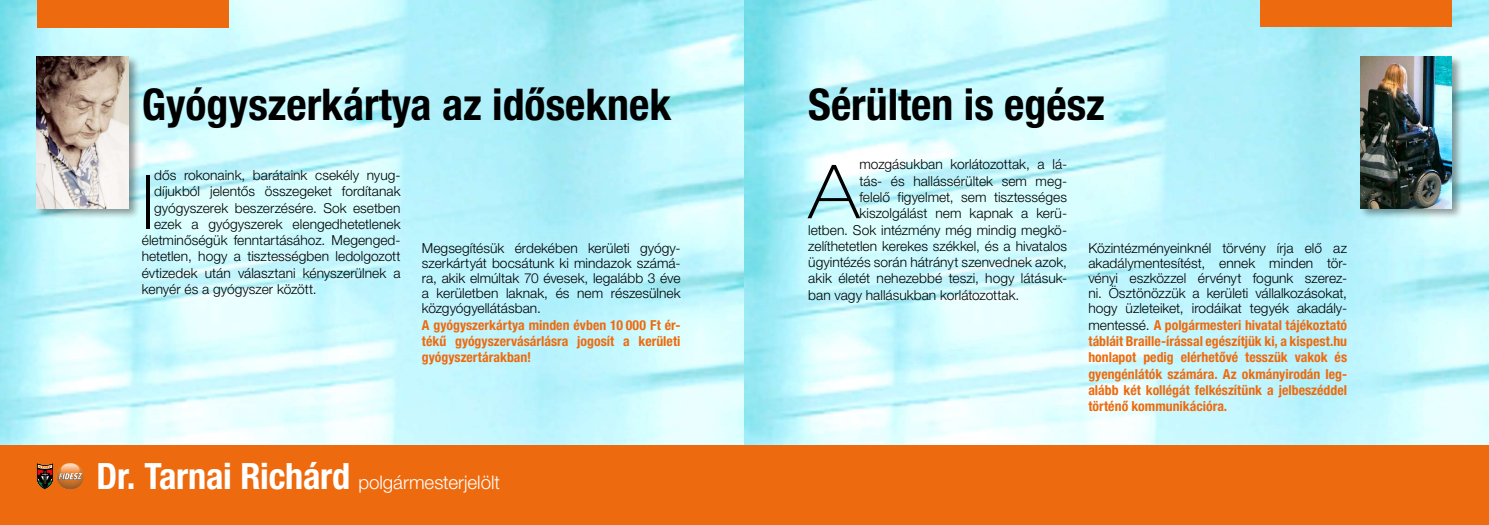
<style>
.page{position:relative;width:1489px;height:525px;background:#fff}
.page>*{position:absolute;margin:0;border:0;box-sizing:border-box;transform-origin:0 0}
.t1{font:100 expanded 74.62px "Helvetica Neue LT Pro";color:#000}
.t2{font:700 condensed 43.75px "Helvetica Neue LT Pro";color:#000}
.t3{font:300 18.75px "Helvetica Neue LT Pro";color:#fff}
.t4{font:300 13.75px/15px "Helvetica Neue LT Pro";color:#000;text-align:justify}
.t5{font:700 condensed 13.75px/16.2px "Helvetica Neue LT Pro";color:#ee6a0e;text-align:justify}
.s1{font-weight:700;font-stretch:condensed;font-size:36.25px}
.s2{font-weight:300;font-stretch:normal;color:#000}
</style>
<div class="page">
<img style="left:0;top:0;width:1488px;height:445px">
<div style="left:0;top:445px;width:744px;height:79px;background:#ee6a0e"></div>
<svg style="left:37px;top:463px;width:47px;height:26px"></svg>
<div style="left:37px;top:0;width:191px;height:27px;background:#ee6a0e"></div>
<img style="left:744px;top:0;width:1px;height:524px">
<div style="left:744px;top:445px;width:744px;height:79px;background:#ee6a0e"></div>
<div style="left:1260px;top:0;width:191px;height:27px;background:#ee6a0e"></div>
<div style="left:35px;top:55px;width:105px;height:165px;background:#000;opacity:.4"></div>
<img style="left:37px;top:57px;width:91px;height:151px">
<div style="left:1358px;top:55px;width:105px;height:165px;background:#000;opacity:.4"></div>
<img style="left:1359px;top:57px;width:92px;height:151px">
<h2 class="t2" style="left:142px;top:78px;width:531px">Gyógyszerkártya az időseknek</h2>
<h2 class="t2" style="left:808px;top:78px;width:298px">Sérülten is egész</h2>
<h1 class="t1" style="left:142px;top:158px;width:14px">I</h1>
<p class="t4" style="left:154px;top:167px;width:248px">dős rokonaink, barátaink csekély nyug-</p>
<p class="t4" style="left:154px;top:183px;width:248px">díjukból jelentős összegeket fordítanak</p>
<p class="t4" style="left:154px;top:200px;width:248px">gyógyszerek beszerzésére. Sok esetben</p>
<p class="t4" style="left:154px;top:216px;width:248px">ezek a gyógyszerek elengedhetetlenek</p>
<p class="t4" style="left:142px;top:232px;width:260px">életminőségük fenntartásához. Megenged-</p>
<p class="t4" style="left:142px;top:248px;width:260px">hetetlen, hogy a tisztességben ledolgozott</p>
<p class="t4" style="left:142px;top:265px;width:260px">évtizedek után választani kényszerülnek a</p>
<p class="t4" style="left:142px;top:281px;width:176px">kenyér és a gyógyszer között.</p>
<p class="t4" style="left:422px;top:240px;width:260px">Megsegítésük érdekében kerületi gyógy&shy;szerkártyát bocsátunk ki mindazok számá&shy;ra, akik elmúltak 70 évesek, legalább 3 éve a kerületben laknak, és nem részesülnek közgyógyellátásban.</p>
<p class="t5" style="left:422px;top:316px;width:260px">A gyógyszerkártya minden évben 10 000 Ft ér&shy;tékű gyógyszervásárlásra jogosít a kerületi gyógyszertárakban!</p>
<h3 class="t3" style="left:97px;top:470px;width:405px"><span class="s1">Dr. Tarnai Richárd</span> polgármesterjelölt</h3>
<h1 class="t1" style="left:808px;top:147px;width:53px">A</h1>
<p class="t4" style="left:859px;top:157px;width:209px">mozgásukban korlátozottak, a lá-</p>
<p class="t4" style="left:859px;top:173px;width:209px">tás- és hallássérültek sem meg-</p>
<p class="t4" style="left:859px;top:189px;width:209px">felelő figyelmet, sem tisztességes</p>
<p class="t4" style="left:859px;top:205px;width:209px">kiszolgálást nem kapnak a kerü-</p>
<p class="t4" style="left:808px;top:222px;width:260px">letben. Sok intézmény még mindig megkö-</p>
<p class="t4" style="left:808px;top:238px;width:260px">zelíthetetlen kerekes székkel, és a hivatalos</p>
<p class="t4" style="left:808px;top:254px;width:260px">ügyintézés során hátrányt szenvednek azok,</p>
<p class="t4" style="left:808px;top:270px;width:260px">akik életét nehezebbé teszi, hogy látásuk-</p>
<p class="t4" style="left:808px;top:287px;width:212px">ban vagy hallásukban korlátozottak.</p>
<p class="t4" style="left:1088px;top:240px;width:260px">Közintézményeinknél törvény írja elő az akadálymentesítést, ennek minden tör&shy;vényi eszközzel érvényt fogunk szerez&shy;ni. Ösztönözzük a kerületi vállalkozásokat, hogy üzleteiket, irodáikat tegyék akadály-</p>
<p class="t5" style="left:1088px;top:316px;width:260px"><span class="s2">mentessé.</span> A polgármesteri hivatal tájékoztató tábláit Braille-írással egészítjük ki, a kispest.hu honlapot pedig elérhetővé tesszük vakok és gyengénlátók számára. Az okmányirodán leg&shy;alább két kollégát felkészítünk a jelbeszéddel történő kommunikációra.</p>
</div>
